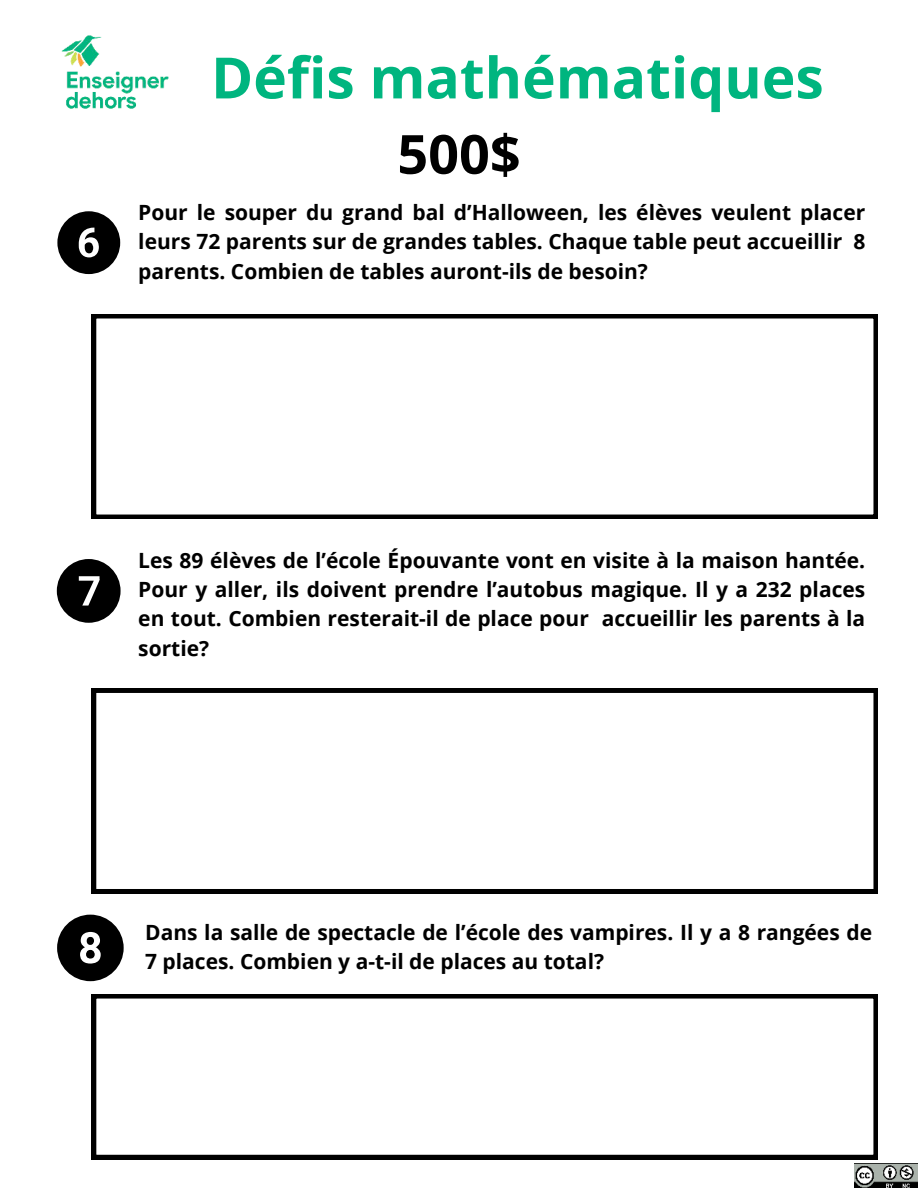
<style>
.page{position:relative;width:918px;height:1188px;background:#fff}
.page>*{position:absolute;margin:0;border:0;box-sizing:border-box;transform-origin:0 0}
.t1{font:700 57px "Open Sans";color:#00b57f}
.t2{font:700 54px "Open Sans";color:#000}
.t3{font:700 21px/29.2px "Open Sans";color:#000;text-align:justify}
</style>
<div class="page">
<img style="left:61px;top:35px;width:108px;height:74px">
<svg style="left:57px;top:559px;width:64px;height:64px"></svg>
<svg style="left:57px;top:915px;width:67px;height:66px"></svg>
<svg style="left:57px;top:211px;width:63px;height:63px"></svg>
<svg style="left:92px;top:314px;width:786px;height:205px"></svg>
<svg style="left:92px;top:688px;width:786px;height:205px"></svg>
<svg style="left:92px;top:994px;width:786px;height:165px"></svg>
<img style="left:854px;top:1164px;width:64px;height:24px">
<h1 class="t1" style="left:211px;top:38px;width:614px">Défis mathématiques</h1>
<h2 class="t2" style="left:397px;top:116px;width:125px">500$</h2>
<p class="t3" style="left:138px;top:197px;width:729px">Pour le souper du grand bal d’Halloween, les élèves veulent placer leurs 72 parents sur de grandes tables. Chaque table peut accueillir 8 parents. Combien de tables auront-ils de besoin?</p>
<p class="t3" style="left:138px;top:545px;width:729px">Les 89 élèves de l’école Épouvante vont en visite à la maison hantée.<br>Pour y aller, ils doivent prendre l’autobus magique. Il y a 232 places en tout. Combien resterait-il de place pour accueillir les parents à la sortie?</p>
<p class="t3" style="left:145px;top:917px;width:729px">Dans la salle de spectacle de l’école des vampires. Il y a 8 rangées de<br>7 places. Combien y a-t-il de places au total?</p>
</div>
